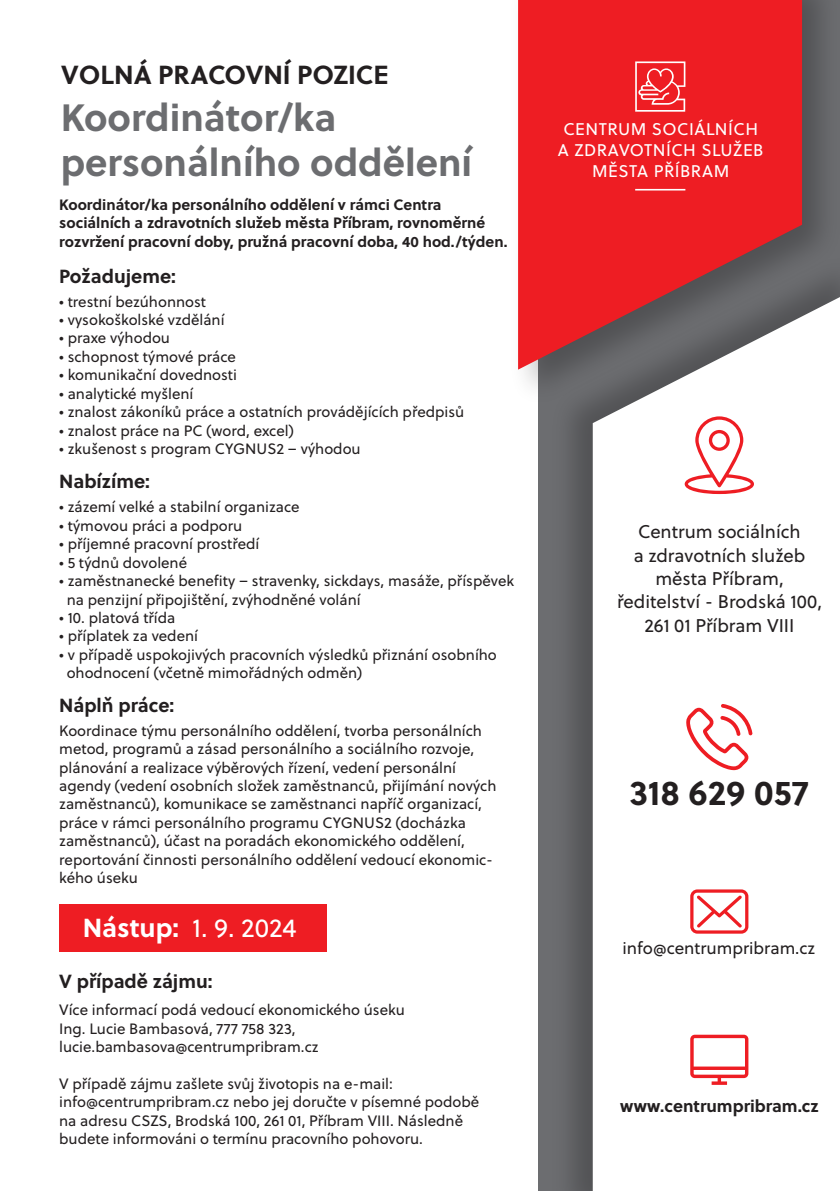
<style>
.page{position:relative;width:840px;height:1191px;background:#fff}
.page>*{position:absolute;margin:0;border:0;box-sizing:border-box;transform-origin:0 0}
.t1{font:700 38px/45.4px "Soleil";color:#6c6d70}
.t2{font:700 34.6px "Soleil";letter-spacing:.005em;color:#231f20}
.t3{font:700 26.2px "Soleil";color:#231f20}
.t4{font:26px "Soleil";color:#fff}
.t5{font:700 19px "Soleil";color:#231f20}
.t6{font:18.4px/23.4px "Soleil";color:#231f20;text-align:center}
.t7{font:17px "Soleil";color:#231f20}
.t8{font:700 17px "Soleil";color:#231f20}
.t9{font:16.8px/21.2px "Soleil";letter-spacing:.025em;color:#fff;text-align:center}
.t10{font:15px/18.4px "Soleil";color:#231f20}
.t11{font:700 15px/18.4px "Soleil";color:#231f20}
.s1{font-weight:700}
</style>
<div class="page">
<div style="left:491px;top:0;width:348px;height:427px;background:#231f20;opacity:.29"></div>
<div style="left:518px;top:0;width:283px;height:370px;background:#ee1d23"></div>
<div style="left:533px;top:234px;width:306px;height:957px;background:#231f20;opacity:.27"></div>
<svg style="left:592px;top:285px;width:247px;height:906px"></svg>
<svg style="left:634px;top:61px;width:51px;height:129px"></svg>
<svg style="left:689px;top:889px;width:59px;height:44px"></svg>
<svg style="left:685px;top:704px;width:67px;height:66px"></svg>
<svg style="left:684px;top:416px;width:69px;height:78px"></svg>
<svg style="left:689px;top:1034px;width:59px;height:50px"></svg>
<div style="left:59px;top:904px;width:267px;height:47px;background:#ee1d23"></div>
<h3 class="t3" style="left:61px;top:64px;width:329px">VOLNÁ PRACOVNÍ POZICE</h3>
<h1 class="t1" style="left:61px;top:99px;width:413px">Koordinátor/ka personálního oddělení</h1>
<p class="t11" style="left:59px;top:197px;width:449px">Koordinátor/ka personálního oddělení v rámci Centra sociálních a zdravotních služeb města Příbram, rovnoměrné rozvržení pracovní doby, pružná pracovní doba, 40 hod./týden.</p>
<p class="t5" style="left:59px;top:268px;width:118px">Požadujeme:</p>
<p class="t10" style="left:59px;top:294px;width:148px">• trestní bezúhonnost</p>
<p class="t10" style="left:59px;top:312px;width:167px">• vysokoškolské vzdělání</p>
<p class="t10" style="left:59px;top:330px;width:112px">• praxe výhodou</p>
<p class="t10" style="left:59px;top:349px;width:178px">• schopnost týmové práce</p>
<p class="t10" style="left:59px;top:367px;width:179px">• komunikační dovednosti</p>
<p class="t10" style="left:59px;top:386px;width:136px">• analytické myšlení</p>
<p class="t10" style="left:59px;top:404px;width:406px">• znalost zákoníků práce a ostatních provádějících předpisů</p>
<p class="t10" style="left:59px;top:423px;width:236px">• znalost práce na PC (word, excel)</p>
<p class="t10" style="left:59px;top:441px;width:303px">• zkušenost s program CYGNUS2 – výhodou</p>
<p class="t5" style="left:59px;top:474px;width:92px">Nabízíme:</p>
<p class="t10" style="left:59px;top:499px;width:242px">• zázemí velké a stabilní organizace</p>
<p class="t10" style="left:59px;top:518px;width:184px">• týmovou práci a podporu</p>
<p class="t10" style="left:59px;top:536px;width:202px">• příjemné pracovní prostředí</p>
<p class="t10" style="left:59px;top:555px;width:129px">• 5 týdnů dovolené</p>
<p class="t10" style="left:67px;top:573px;width:448px;text-indent:-7px">• zaměstnanecké benefity – stravenky, sickdays, masáže, příspěvek na penzijní připojištění, zvýhodněné volání</p>
<p class="t10" style="left:59px;top:610px;width:118px">• 10. platová třída</p>
<p class="t10" style="left:59px;top:628px;width:140px">• příplatek za vedení</p>
<p class="t10" style="left:67px;top:647px;width:431px;text-indent:-7px">• v případě uspokojivých pracovních výsledků přiznání osobního ohodnocení (včetně mimořádných odměn)</p>
<p class="t5" style="left:59px;top:697px;width:117px">Náplň práce:</p>
<p class="t10" style="left:59px;top:722px;width:438px">Koordinace týmu personálního oddělení, tvorba personálních metod, programů a zásad personálního a sociálního rozvoje, plánování a realizace výběrových řízení, vedení personální agendy (vedení osobních složek zaměstnanců, přijímání nových zaměstnanců), komunikace se zaměstnanci napříč organizací, práce v rámci personálního programu CYGNUS2 (docházka zaměstnanců), účast na poradách ekonomického oddělení, reportování činnosti personálního oddělení vedoucí ekonomic&shy;kého úseku</p>
<h3 class="t4" style="left:83px;top:917px;width:215px"><span class="s1">Nástup:</span> 1. 9. 2024</h3>
<p class="t5" style="left:59px;top:973px;width:155px">V případě zájmu:</p>
<p class="t10" style="left:59px;top:1002px;width:347px">Více informací podá vedoucí ekonomického úseku<br>Ing. Lucie Bambasová, 777 758 323, lucie.bambasova@centrumpribram.cz</p>
<p class="t10" style="left:59px;top:1076px;width:421px">V případě zájmu zašlete svůj životopis na e-mail: info@centrumpribram.cz nebo jej doručte v písemné podobě na adresu CSZS, Brodská 100, 261 01, Příbram VIII. Následně budete informováni o termínu pracovního pohovoru.</p>
<p class="t9" style="left:557px;top:120px;width:207px">CENTRUM SOCIÁLNÍCH<br>A ZDRAVOTNÍCH SLUŽEB<br>MĚSTA PŘÍBRAM</p>
<p class="t6" style="left:616px;top:522px;width:206px">Centrum sociálních<br>a zdravotních služeb města Příbram, ředitelství - Brodská 100,<br>261 01 Příbram VIII</p>
<h2 class="t2" style="left:629px;top:778px;width:181px">318 629 057</h2>
<p class="t7" style="left:622px;top:941px;width:194px">info@centrumpribram.cz</p>
<p class="t8" style="left:620px;top:1099px;width:200px">www.centrumpribram.cz</p>
</div>
